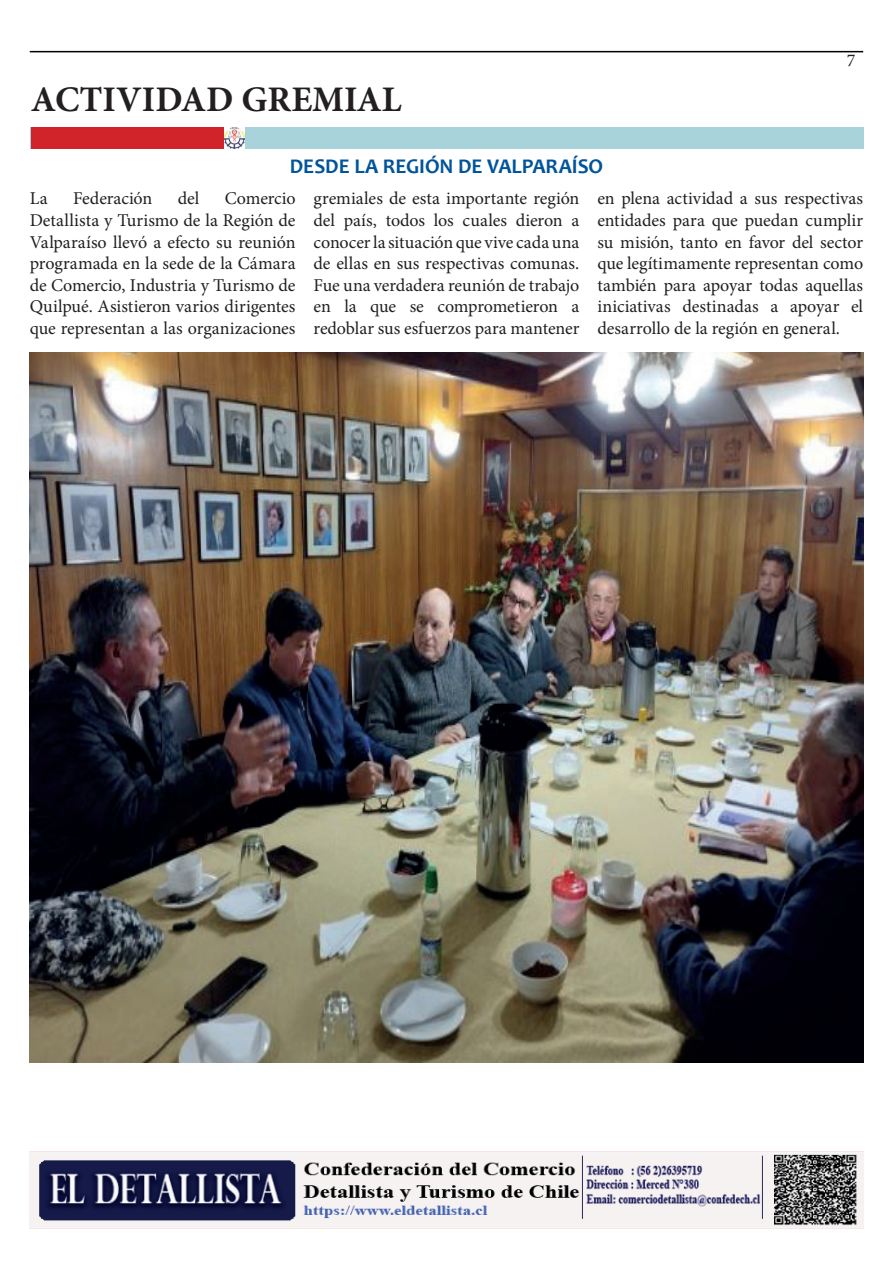
<style>
.page{position:relative;width:893px;height:1263px;background:#fff}
.page>*{position:absolute;margin:0;border:0;box-sizing:border-box;transform-origin:0 0}
.t1{font:700 36px "Minion Pro";color:#231f20}
.t2{font:700 21px "Candara";letter-spacing:-.005em;color:#01549a}
.t3{font:18px/21.6px "Minion Pro";letter-spacing:-.005em;color:#231f20;text-align:justify}
</style>
<div class="page">
<img style="left:30px;top:1152px;width:833px;height:77px">
<hr style="left:30px;top:51px;width:833px;height:1px;background:#000">
<div style="left:30px;top:128px;width:833px;height:21px;background:#a8d3da"></div>
<div style="left:31px;top:128px;width:204px;height:21px;background:#d1232a"></div>
<img style="left:224px;top:128px;width:21px;height:21px">
<img style="left:30px;top:353px;width:833px;height:709px">
<h1 class="t1" style="left:31px;top:74px;width:372px">ACTIVIDAD GREMIAL</h1>
<p class="t2" style="left:290px;top:153px;width:315px">DESDE LA REGIÓN DE VALPARAÍSO</p>
<p class="t3" style="left:847px;top:50px;width:10px">7</p>
<p class="t3" style="left:30px;top:188px;width:267px;text-indent:195px">Comercio Detallista y Turismo de la Región de Valparaíso llevó a efecto su reunión programada en la sede de la Cámara de Comercio, Industria y Turismo de Quilpué. Asistieron varios dirigentes que representan a las organizaciones</p>
<p class="t3" style="left:314px;top:188px;width:267px">gremiales de esta importante región del país, todos los cuales dieron a conocer la situación que vive cada una de ellas en sus respectivas comunas.<br>Fue una verdadera reunión de trabajo en la que se comprometieron a redoblar sus esfuerzos para mantener</p>
<p class="t3" style="left:597px;top:188px;width:267px">en plena actividad a sus respectivas entidades para que puedan cumplir su misión, tanto en favor del sector que legítimamente representan como también para apoyar todas aquellas iniciativas destinadas a apoyar el desarrollo de la región en general.</p>
<p class="t3" style="left:30px;top:188px;width:19px">La</p>
<p class="t3" style="left:73px;top:188px;width:81px">Federación</p>
<p class="t3" style="left:178px;top:188px;width:23px">del</p>
</div>
